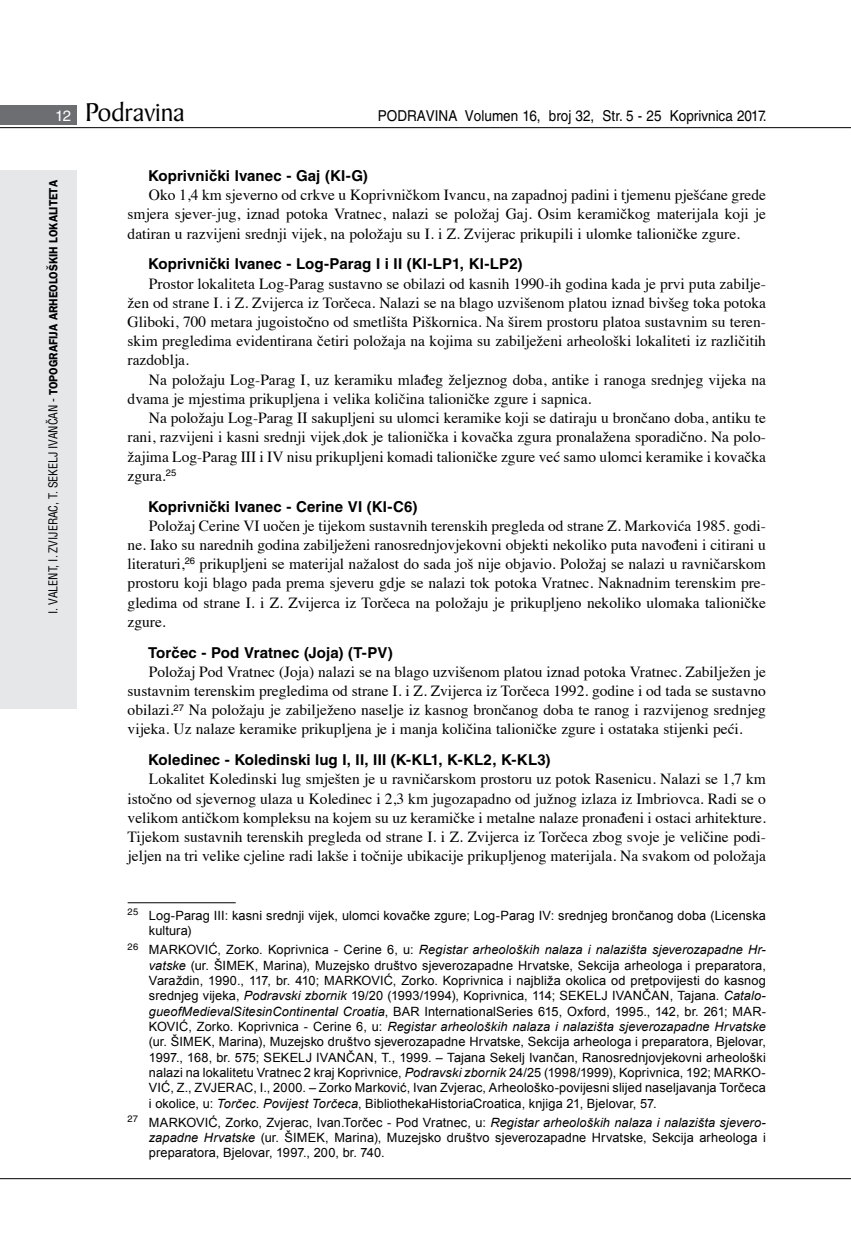
<style>
.page{position:relative;width:851px;height:1234px;background:#fff}
.page>*{position:absolute;margin:0;border:0;box-sizing:border-box;transform-origin:0 0}
.t1{font:27.6px "Baker Signet BT";color:#000}
.t2{font:15.45px/19.2px "Times";color:#000;text-align:justify}
.t3{font:700 15px "Helvetica LT Skin 29";letter-spacing:.005em;color:#000}
.t4{font:15px "Helvetica LT Skin 29";color:#000;scale:.9 1}
.t5{font:12.75px/15.3px "Arial";letter-spacing:.01em;color:#000;text-align:justify}
.t6{font:condensed 12px "Helvetica LT Skin 29";letter-spacing:-.005em;color:#000}
.s1{font-family:"Helvetica LT Skin 29";font-size:15px;color:#fff}
.s2{font-family:"ITC Franklin Gothic Skin 29";font-weight:600;font-stretch:normal}
.s3{font-style:italic}
</style>
<div class="page">
<div style="left:0;top:170px;width:77px;height:538px;background:#e6e7e8"></div>
<div style="left:0;top:105px;width:77px;height:19px;background:#6d6e71"></div>
<hr style="left:0;top:127px;width:850px;height:1px;background:#000">
<hr style="left:0;top:1177px;width:850px;height:1px;background:#000">
<hr style="left:128px;top:902px;width:108px;height:1px;background:#000">
<h1 class="t1" style="left:55px;top:95px;width:131px"><span class="s1">12</span> Podravina</h1>
<p class="t4" style="left:378px;top:107px;width:433px">PODRAVINA Volumen 16, broj 32, Str. 5 - 25 Koprivnica 2017.</p>
<p class="t6" style="left:46px;top:614px;width:435px;rotate:-90deg">I. VALENT, I. ZVIJERAC, T. SEKELJ IVANČAN - <span class="s2">TOPOGRAFIJA ARHEOLOŠKIH LOKALITETA</span></p>
<p class="t3" style="left:148px;top:166px;width:221px">Koprivnički Ivanec - Gaj (KI-G)</p>
<p class="t2" style="left:128px;top:184px;width:639px;text-indent:21px">Oko 1,4 km sjeverno od crkve u Koprivničkom Ivancu, na zapadnoj padini i tjemenu pješćane grede smjera sjever-jug, iznad potoka Vratnec, nalazi se položaj Gaj. Osim keramičkog materijala koji je datiran u razvijeni srednji vijek, na položaju su I. i Z. Zvijerac prikupili i ulomke talioničke zgure.</p>
<p class="t3" style="left:148px;top:255px;width:376px">Koprivnički Ivanec - Log-Parag I i II (KI-LP1, KI-LP2)</p>
<p class="t2" style="left:128px;top:272px;width:639px;text-indent:21px">Prostor lokaliteta Log-Parag sustavno se obilazi od kasnih 1990-ih godina kada je prvi puta zabilje&shy;žen od strane I. i Z. Zvijerca iz Torčeca. Nalazi se na blago uzvišenom platou iznad bivšeg toka potoka Gliboki, 700 metara jugoistočno od smetlišta Piškornica. Na širem prostoru platoa sustavnim su teren&shy;skim pregledima evidentirana četiri položaja na kojima su zabilježeni arheološki lokaliteti iz različitih razdoblja.</p>
<p class="t2" style="left:128px;top:368px;width:639px;text-indent:21px">Na položaju Log-Parag I, uz keramiku mlađeg željeznog doba, antike i ranoga srednjeg vijeka na dvama je mjestima prikupljena i velika količina talioničke zgure i sapnica.</p>
<p class="t2" style="left:128px;top:407px;width:639px;text-indent:21px">Na položaju Log-Parag II sakupljeni su ulomci keramike koji se datiraju u brončano doba, antiku te rani, razvijeni i kasni srednji vijek,dok je talionička i kovačka zgura pronalažena sporadično. Na polo&shy;žajima Log-Parag III i IV nisu prikupljeni komadi talioničke zgure već samo ulomci keramike i kovačka zgura.<sup>25</sup></p>
<p class="t3" style="left:148px;top:497px;width:271px">Koprivnički Ivanec - Cerine VI (KI-C6)</p>
<p class="t2" style="left:128px;top:514px;width:639px;text-indent:21px">Položaj Cerine VI uočen je tijekom sustavnih terenskih pregleda od strane Z. Markovića 1985. godi&shy;ne. Iako su narednih godina zabilježeni ranosrednjovjekovni objekti nekoliko puta navođeni i citirani u literaturi,<sup>26</sup> prikupljeni se materijal nažalost do sada još nije objavio. Položaj se nalazi u ravničarskom prostoru koji blago pada prema sjeveru gdje se nalazi tok potoka Vratnec. Naknadnim terenskim pre&shy;gledima od strane I. i Z. Zvijerca iz Torčeca na položaju je prikupljeno nekoliko ulomaka talioničke zgure.</p>
<p class="t3" style="left:148px;top:643px;width:246px">Torčec - Pod Vratnec (Joja) (T-PV)</p>
<p class="t2" style="left:128px;top:660px;width:639px;text-indent:21px">Položaj Pod Vratnec (Joja) nalazi se na blago uzvišenom platou iznad potoka Vratnec. Zabilježen je sustavnim terenskim pregledima od strane I. i Z. Zvijerca iz Torčeca 1992. godine i od tada se sustavno obilazi.<sup>27</sup> Na položaju je zabilježeno naselje iz kasnog brončanog doba te ranog i razvijenog srednjeg vijeka. Uz nalaze keramike prikupljena je i manja količina talioničke zgure i ostataka stijenki peći.</p>
<p class="t3" style="left:148px;top:750px;width:404px">Koledinec - Koledinski lug I, II, III (K-KL1, K-KL2, K-KL3)</p>
<p class="t2" style="left:128px;top:768px;width:639px;text-indent:21px">Lokalitet Koledinski lug smješten je u ravničarskom prostoru uz potok Rasenicu. Nalazi se 1,7 km istočno od sjevernog ulaza u Koledinec i 2,3 km jugozapadno od južnog izlaza iz Imbriovca. Radi se o velikom antičkom kompleksu na kojem su uz keramičke i metalne nalaze pronađeni i ostaci arhitekture.<br>Tijekom sustavnih terenskih pregleda od strane I. i Z. Zvijerca iz Torčeca zbog svoje je veličine podi&shy;jeljen na tri velike cjeline radi lakše i točnije ubikacije prikupljenog materijala. Na svakom od položaja</p>
<p class="t5" style="left:149px;top:907px;width:618px;text-indent:-21px"><sup>25</sup> Log-Parag III: kasni srednji vijek, ulomci kovačke zgure; Log-Parag IV: srednjeg brončanog doba (Licenska kultura)</p>
<p class="t5" style="left:149px;top:942px;width:618px;text-indent:-21px"><sup>26</sup> MARKOVIĆ, Zorko. Koprivnica - Cerine 6, u: <span class="s3">Registar arheoloških nalaza i nalazišta sjeverozapadne Hr&shy;vatske</span> (ur. ŠIMEK, Marina), Muzejsko društvo sjeverozapadne Hrvatske, Sekcija arheologa i preparatora, Varaždin, 1990., 117, br. 410; MARKOVIĆ, Zorko. Koprivnica i najbliža okolica od pretpovijesti do kasnog srednjeg vijeka, <span class="s3">Podravski zbornik</span> 19/20 (1993/1994), Koprivnica, 114; SEKELJ IVANČAN, Tajana. <span class="s3">Catalo&shy;gueofMedievalSitesinContinental Croatia</span>, BAR InternationalSeries 615, Oxford, 1995., 142, br. 261; MAR-KOVIĆ, Zorko. Koprivnica - Cerine 6, u: <span class="s3">Registar arheoloških nalaza i nalazišta sjeverozapadne Hrvatske </span>(ur. ŠIMEK, Marina), Muzejsko društvo sjeverozapadne Hrvatske, Sekcija arheologa i preparatora, Bjelovar, 1997., 168, br. 575; SEKELJ IVANČAN, T., 1999. – Tajana Sekelj Ivančan, Ranosrednjovjekovni arheološki nalazi na lokalitetu Vratnec 2 kraj Koprivnice, <span class="s3">Podravski zbornik</span> 24/25 (1998/1999), Koprivnica, 192; MARKO-VIĆ, Z., ZVJERAC, I., 2000. – Zorko Marković, Ivan Zvjerac, Arheološko-povijesni slijed naseljavanja Torčeca i okolice, u: <span class="s3">Torčec. Povijest Torčeca</span>, BibliothekaHistoriaCroatica, knjiga 21, Bjelovar, 57.</p>
<p class="t5" style="left:149px;top:1114px;width:618px;text-indent:-21px"><sup>27</sup> MARKOVIĆ, Zorko, Zvjerac, Ivan.Torčec - Pod Vratnec, u: <span class="s3">Registar arheoloških nalaza i nalazišta sjevero&shy;zapadne Hrvatske</span> (ur. ŠIMEK, Marina), Muzejsko društvo sjeverozapadne Hrvatske, Sekcija arheologa i preparatora, Bjelovar, 1997., 200, br. 740.</p>
</div>
